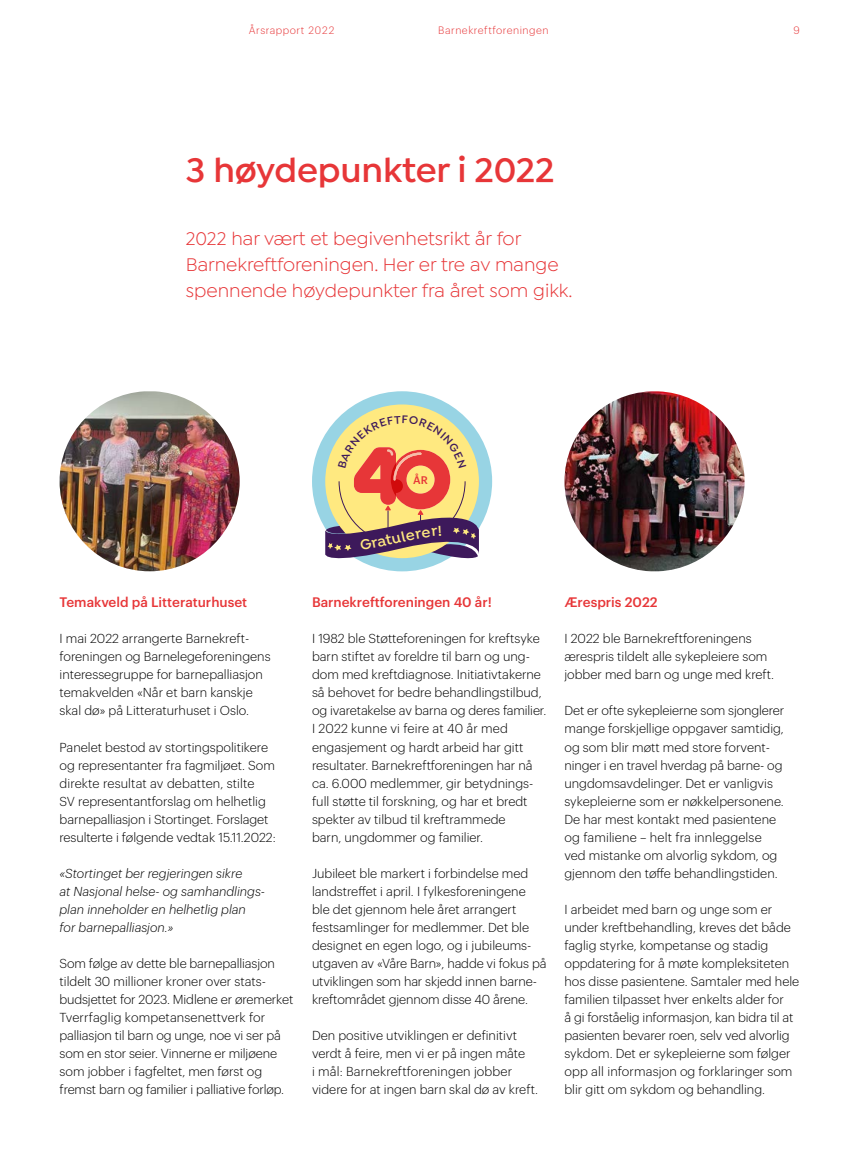
<style>
.page{position:relative;width:851px;height:1170px;background:#fff}
.page>*{position:absolute;margin:0;border:0;box-sizing:border-box;transform-origin:0 0}
.Tittel_H1{font:600 36px "Isidora Sans";letter-spacing:-.005em;color:#e73638}
.Ingress{font:19.5px/25.5px "Isidora Sans";color:#e73638}
.Tittel_H2{font:500 13.5px "Graphik";color:#e73638}
.Tekst{font:300 12.75px/18px "Graphik";color:#000}
.Tekst-2{font:italic 300 12.75px/18px "Graphik";color:#000}
.t1{font:500 10.8px "Graphik";color:#e73638}
.t2{font:300 10.5px "Graphik";letter-spacing:.05em;color:#e73638}
</style>
<div class="page">
<img style="left:60px;top:391px;width:180px;height:180px;border-radius:89px">
<div style="left:312px;top:391px;width:180px;height:180px;background:#98d4e4;border-radius:50%"></div>
<div style="left:325px;top:404px;width:154px;height:154px;background:#ffe980;border-radius:50%"></div>
<img style="left:564px;top:391px;width:180px;height:180px;border-radius:88px">
<svg style="left:325px;top:415px;width:154px;height:143px"></svg>
<p class="t2" style="left:249px;top:23px;width:87px">Årsrapport 2022</p>
<p class="t2" style="left:438px;top:23px;width:112px">Barnekreftforeningen</p>
<p class="t2" style="left:793px;top:23px;width:8px">9</p>
<h1 class="Tittel_H1" style="left:186px;top:149px;width:370px">3 høydepunkter i 2022</h1>
<p class="Ingress" style="left:186px;top:226px;width:388px">2022 har vært et begivenhetsrikt år for<br>Barnekreftforeningen. Her er tre av mange spennende høydepunkter fra året som gikk.</p>
<p class="t1" style="left:413px;top:472px;width:16px">ÅR</p>
<h2 class="Tittel_H2" style="left:60px;top:592px;width:189px">Temakveld på Litteraturhuset</h2>
<p class="Tekst" style="left:60px;top:628px;width:212px">I mai 2022 arrangerte Barnekreft&shy;foreningen og Barnelegeforeningens interessegruppe for barnepalliasjon temakvelden «Når et barn kanskje skal dø» på Litteraturhuset i Oslo.</p>
<p class="Tekst" style="left:60px;top:736px;width:218px">Panelet bestod av stortingspolitikere og representanter fra fagmiljøet. Som direkte resultat av debatten, stilte<br>SV representantforslag om helhetlig barnepalliasjon i Stortinget. Forslaget resulterte i følgende vedtak 15.11.2022:</p>
<p class="Tekst-2" style="left:60px;top:862px;width:207px">«Stortinget ber regjeringen sikre<br>at Nasjonal helse- og samhandlings&shy;plan inneholder en helhetlig plan<br>for barnepalliasjon.»</p>
<p class="Tekst" style="left:60px;top:952px;width:235px">Som følge av dette ble barnepalliasjon tildelt 30 millioner kroner over stats&shy;budsjettet for 2023. Midlene er øremerket Tverrfaglig kompetansenettverk for palliasjon til barn og unge, noe vi ser på som en stor seier. Vinnerne er miljøene som jobber i fagfeltet, men først og fremst barn og familier i palliative forløp.</p>
<h2 class="Tittel_H2" style="left:312px;top:592px;width:181px">Barnekreftforeningen 40 år!</h2>
<p class="Tekst" style="left:312px;top:628px;width:236px">I 1982 ble Støtteforeningen for kreftsyke barn stiftet av foreldre til barn og ung&shy;dom med kreftdiagnose. Initiativtakerne så behovet for bedre behandlingstilbud, og ivaretakelse av barna og deres familier.<br>I 2022 kunne vi feire at 40 år med engasjement og hardt arbeid har gitt resultater. Barnekreftforeningen har nå ca. 6.000 medlemmer, gir betydnings&shy;full støtte til forskning, og har et bredt spekter av tilbud til kreftrammede<br>barn, ungdommer og familier.</p>
<p class="Tekst" style="left:312px;top:862px;width:236px">Jubileet ble markert i forbindelse med landstreffet i april. I fylkesforeningene ble det gjennom hele året arrangert festsamlinger for medlemmer. Det ble designet en egen logo, og i jubileums&shy;utgaven av «Våre Barn», hadde vi fokus på utviklingen som har skjedd innen barne&shy;kreftområdet gjennom disse 40 årene.</p>
<p class="Tekst" style="left:312px;top:1024px;width:227px">Den positive utviklingen er definitivt verdt å feire, men vi er på ingen måte<br>i mål: Barnekreftforeningen jobber videre for at ingen barn skal dø av kreft.</p>
<h2 class="Tittel_H2" style="left:564px;top:592px;width:95px">Ærespris 2022</h2>
<p class="Tekst" style="left:564px;top:628px;width:211px">I 2022 ble Barnekreftforeningens ærespris tildelt alle sykepleiere som jobber med barn og unge med kreft.</p>
<p class="Tekst" style="left:564px;top:700px;width:221px">Det er ofte sykepleierne som sjonglerer mange forskjellige oppgaver samtidig, og som blir møtt med store forvent&shy;ninger i en travel hverdag på barne- og ungdomsavdelinger. Det er vanligvis sykepleierne som er nøkkelpersonene.<br>De har mest kontakt med pasientene og familiene – helt fra innleggelse ved mistanke om alvorlig sykdom, og gjennom den tøffe behandlingstiden.</p>
<p class="Tekst" style="left:564px;top:898px;width:236px">I arbeidet med barn og unge som er under kreftbehandling, kreves det både faglig styrke, kompetanse og stadig oppdatering for å møte kompleksiteten hos disse pasientene. Samtaler med hele familien tilpasset hver enkelts alder for<br>å gi forståelig informasjon, kan bidra til at pasienten bevarer roen, selv ved alvorlig sykdom. Det er sykepleierne som følger opp all informasjon og forklaringer som blir gitt om sykdom og behandling.</p>
</div>
